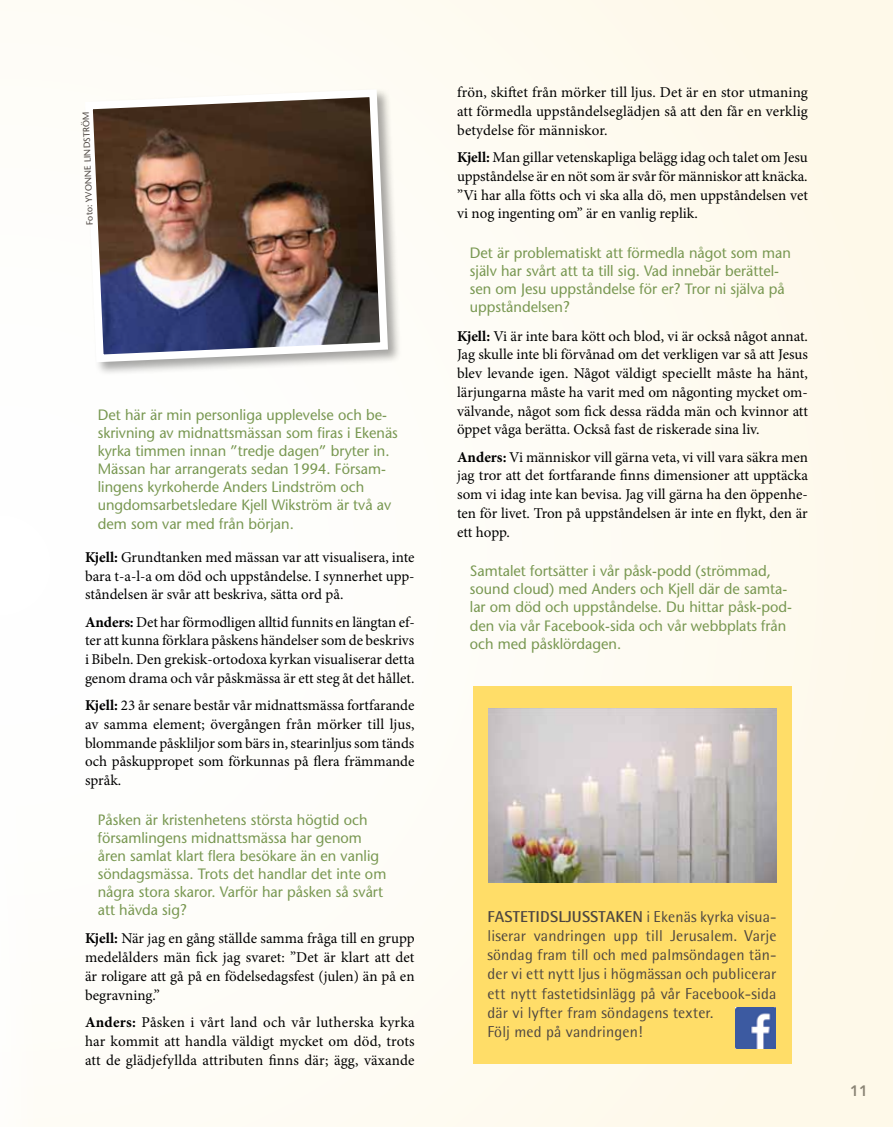
<style>
.page{position:relative;width:893px;height:1127px;background:#fefcf5}
.page>*{position:absolute;margin:0;border:0;box-sizing:border-box;transform-origin:0 0}
.t1{font:15.75px/19px "Rotis Semi Sans";letter-spacing:.01em;color:#4d4641}
.t2{font:15px/18.8px "Minion Pro";color:#000;text-align:justify}
.t3{font:15px/18px "Stone Sans";color:#799852}
.t4{font:800 15px "Avenir";color:#000}
.t5{font:9px "Stone Sans";color:#4d4641}
.s1{font-weight:700}
</style>
<div class="page">
<div style="left:473px;top:686px;width:319px;height:377px;background:#ffdd68"></div>
<img style="left:488px;top:709px;width:289px;height:173px">
<div style="left:83px;top:88px;width:319px;height:288px;background:#000;opacity:.35"></div>
<img style="left:83px;top:88px;width:309px;height:278px">
<div style="left:0;top:563px;width:38px;height:564px;background:#fff"></div>
<img style="left:736px;top:1008px;width:40px;height:40px">
<p class="t5" style="left:84px;top:225px;width:115px;rotate:-92deg">Foto: Yv onne Li ndström</p>
<p class="t3" style="left:98px;top:406px;width:302px">Det här är min personliga upplevelse och be&shy;skrivning av midnattsmässan som firas i Ekenäs kyrka timmen innan ”tredje dagen” bryter in.<br>Mässan har arrangerats sedan 1994. Försam&shy;lingens kyrkoherde Anders Lindström och ungdomsarbetsledare Kjell Wikström är två av dem som var med från början.</p>
<p class="t2" style="left:85px;top:548px;width:331px"><span class="s1">Kjell:</span> Grundtanken med mässan var att visualisera, inte bara t-a-l-a om död och uppståndelse. I synnerhet upp&shy;ståndelsen är svår att beskriva, sätta ord på.</p>
<p class="t2" style="left:85px;top:612px;width:331px"><span class="s1">Anders:</span> Det har förmodligen alltid funnits en längtan ef&shy;ter att kunna förklara påskens händelser som de beskrivs i Bibeln. Den grekisk-ortodoxa kyrkan visualiserar detta genom drama och vår påskmässa är ett steg åt det hållet.</p>
<p class="t2" style="left:85px;top:696px;width:331px"><span class="s1">Kjell:</span> 23 år senare består vår midnattsmässa fortfarande av samma element; övergången från mörker till ljus, blommande påskliljor som bärs in, stearinljus som tänds och påskuppropet som förkunnas på flera främmande språk.</p>
<p class="t3" style="left:98px;top:810px;width:290px">Påsken är kristenhetens största högtid och församlingens midnattsmässa har genom åren samlat klart flera besökare än en vanlig söndagsmässa. Trots det handlar det inte om några stora skaror. Varför har påsken så svårt att hävda sig?</p>
<p class="t2" style="left:85px;top:929px;width:331px"><span class="s1">Kjell:</span> När jag en gång ställde samma fråga till en grupp medelålders män fick jag svaret: ”Det är klart att det är roligare att gå på en födelsedagsfest (julen) än på en begravning.”</p>
<p class="t2" style="left:85px;top:1013px;width:331px"><span class="s1">Anders:</span> Påsken i vårt land och vår lutherska kyrka har kommit att handla väldigt mycket om död, trots att de glädjefyllda attributen finns där; ägg, växande</p>
<p class="t2" style="left:457px;top:83px;width:352px">frön, skiftet från mörker till ljus. Det är en stor utmaning att förmedla uppståndelseglädjen så att den får en verklig betydelse för människor.</p>
<p class="t2" style="left:457px;top:148px;width:352px"><span class="s1">Kjell:</span> Man gillar vetenskapliga belägg idag och talet om Jesu uppståndelse är en nöt som är svår för människor att knäcka. ”Vi har alla fötts och vi ska alla dö, men uppståndelsen vet vi nog ingenting om” är en vanlig replik.</p>
<p class="t3" style="left:470px;top:244px;width:323px">Det är problematiskt att förmedla något som man själv har svårt att ta till sig. Vad innebär berättel&shy;sen om Jesu uppståndelse för er? Tror ni själva på uppståndelsen?</p>
<p class="t2" style="left:457px;top:327px;width:352px"><span class="s1">Kjell:</span> Vi är inte bara kött och blod, vi är också något annat.<br>Jag skulle inte bli förvånad om det verkligen var så att Jesus blev levande igen. Något väldigt speciellt måste ha hänt, lärjungarna måste ha varit med om någonting mycket om&shy;välvande, något som fick dessa rädda män och kvinnor att öppet våga berätta. Också fast de riskerade sina liv.</p>
<p class="t2" style="left:457px;top:448px;width:352px"><span class="s1">Anders:</span> Vi människor vill gärna veta, vi vill vara säkra men jag tror att det fortfarande finns dimensioner att upptäcka som vi idag inte kan bevisa. Jag vill gärna ha den öppenhe&shy;ten för livet. Tron på uppståndelsen är inte en flykt, den är ett hopp.</p>
<p class="t3" style="left:470px;top:562px;width:324px">Samtalet fortsätter i vår påsk-podd (strömmad, sound cloud) med Anders och Kjell där de samta&shy;lar om död och uppståndelse. Du hittar påsk-pod&shy;den via vår Facebook-sida och vår webbplats från och med påsklördagen.</p>
<p class="t1" style="left:487px;top:907px;width:291px"><span class="s1">FASTETIDSLJUSSTAKEN</span> i Ekenäs kyrka visua&shy;liserar vandringen upp till Jerusalem. Varje söndag fram till och med palmsöndagen tän&shy;der vi ett nytt ljus i högmässan och publicerar ett nytt fastetidsinlägg på vår Facebook-sida där vi lyfter fram söndagens texter.<br>Följ med på vandringen!</p>
<p class="t4" style="left:850px;top:1082px;width:19px">11</p>
</div>
